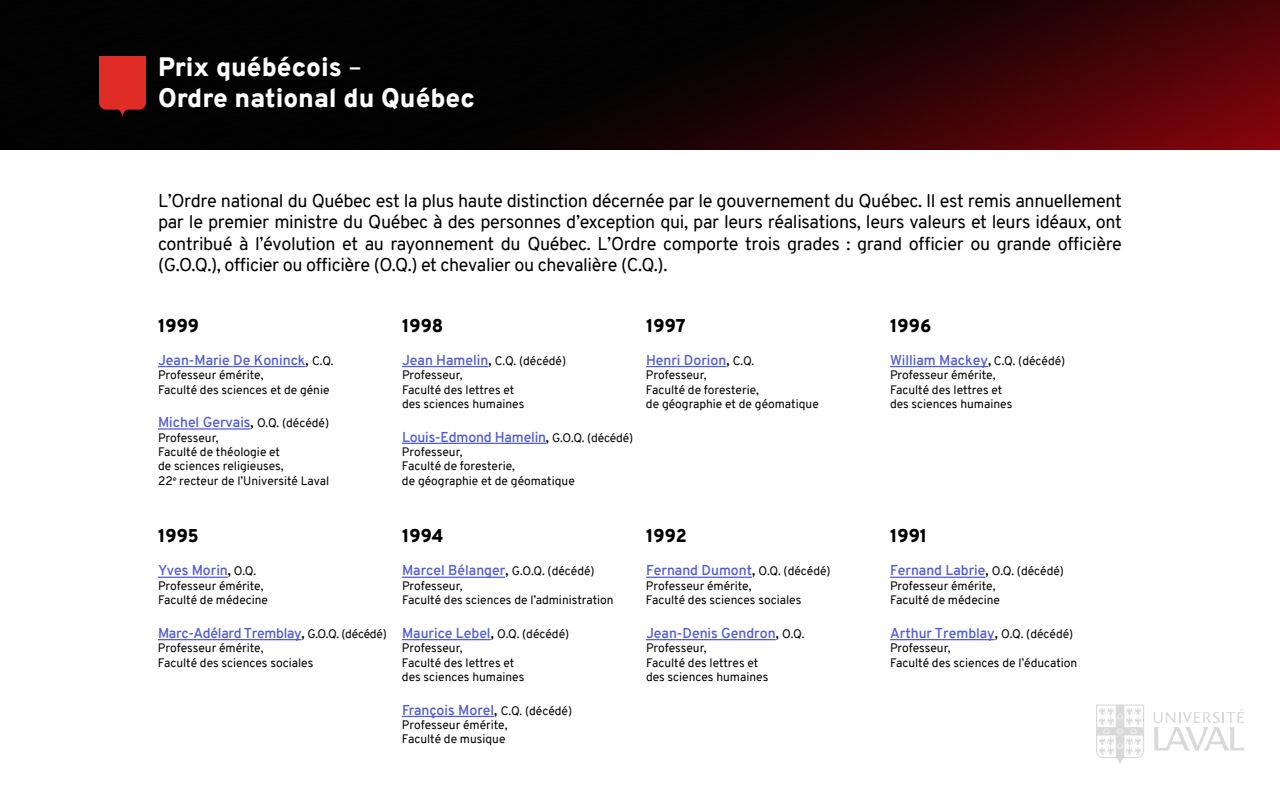
<style>
.page{position:relative;width:1280px;height:800px;background:#fff}
.page>*{position:absolute;margin:0;border:0;box-sizing:border-box;transform-origin:0 0}
.t1{font:900 26px/31.2px "Overpass";color:#fff}
.t2{font:18px/21.6px "Overpass";letter-spacing:-.02em;color:#000;text-align:justify}
.t3{font:900 18px "Overpass";color:#000}
.t4{font:600 14px "Overpass";color:#4f5cd6}
.t5{font:600 14px "Overpass";letter-spacing:-.02em;color:#4f5cd6}
.t6{font:12px/14.4px "Overpass";color:#000}
.s1{font-weight:400}
.s2{color:#000}
.s3{font-weight:400;font-size:12px;color:#000}
.s4{font-weight:600;font-size:14px;color:#4f5cd6}
.s5{font-weight:600;font-size:14px}
</style>
<div class="page">
<img style="left:0;top:0;width:1280px;height:150px">
<hr style="left:158px;top:366px;width:148px;height:1px;background:#4f5cd6">
<hr style="left:158px;top:428px;width:93px;height:2px;background:#4f5cd6">
<hr style="left:158px;top:577px;width:70px;height:1px;background:#4f5cd6">
<hr style="left:158px;top:639px;width:143px;height:1px;background:#4f5cd6">
<hr style="left:402px;top:577px;width:103px;height:1px;background:#4f5cd6">
<hr style="left:402px;top:639px;width:89px;height:1px;background:#4f5cd6">
<hr style="left:402px;top:716px;width:92px;height:1px;background:#4f5cd6">
<hr style="left:646px;top:577px;width:106px;height:1px;background:#4f5cd6">
<hr style="left:646px;top:639px;width:130px;height:1px;background:#4f5cd6">
<hr style="left:890px;top:577px;width:95px;height:1px;background:#4f5cd6">
<hr style="left:890px;top:639px;width:105px;height:1px;background:#4f5cd6">
<hr style="left:402px;top:366px;width:86px;height:1px;background:#4f5cd6">
<hr style="left:402px;top:443px;width:144px;height:1px;background:#4f5cd6">
<hr style="left:890px;top:366px;width:98px;height:1px;background:#4f5cd6">
<hr style="left:646px;top:366px;width:80px;height:1px;background:#4f5cd6">
<svg style="left:99px;top:56px;width:47px;height:60px;background:#c72822"></svg>
<svg style="left:1153px;top:709px;width:91px;height:41px"></svg>
<svg style="left:1096px;top:704px;width:48px;height:60px"></svg>
<h1 class="t1" style="left:158px;top:51px;width:319px">Prix québécois <span class="s1">–<br></span>Ordre national du Québec</h1>
<p class="t2" style="left:158px;top:190px;width:966px">L’Ordre national du Québec est la plus haute distinction décernée par le gouvernement du Québec. Il est remis annuellement par le premier ministre du Québec à des personnes d’exception qui, par leurs réalisations, leurs valeurs et leurs idéaux, ont contribué à l’évolution et au rayonnement du Québec. L’Ordre comporte trois grades : grand officier ou grande officière (G.O.Q.), officier ou officière (O.Q.) et chevalier ou chevalière (C.Q.).</p>
<h2 class="t3" style="left:158px;top:313px;width:43px">1999</h2>
<p class="t4" style="left:158px;top:350px;width:177px">Jean-Marie De Koninck<span class="s2">,</span> <span class="s3">C.Q.</span></p>
<p class="t6" style="left:158px;top:368px;width:173px">Professeur émérite,<br>Faculté des sciences et de génie</p>
<p class="t4" style="left:158px;top:412px;width:173px">Michel Gervais<span class="s2">,</span> <span class="s3">O.Q. (décédé)</span></p>
<p class="t6" style="left:158px;top:430px;width:173px">Professeur,<br>Faculté de théologie et<br>de sciences religieuses,<br>22<sup>e</sup> recteur de l’Université Laval</p>
<h2 class="t3" style="left:402px;top:313px;width:43px">1998</h2>
<h2 class="t3" style="left:646px;top:313px;width:41px">1997</h2>
<h2 class="t3" style="left:890px;top:313px;width:43px">1996</h2>
<p class="t6" style="left:402px;top:353px;width:166px"><span class="s4">Jean Hamelin</span><span class="s5">,</span> C.Q. (décédé)<br>Professeur,<br>Faculté des lettres et<br>des sciences humaines</p>
<p class="t4" style="left:402px;top:427px;width:233px">Louis-Edmond Hamelin<span class="s2">,</span> <span class="s3">G.O.Q. (décédé)</span></p>
<p class="t6" style="left:402px;top:445px;width:174px">Professeur,<br>Faculté de foresterie,<br>de géographie et de géomatique</p>
<p class="t4" style="left:646px;top:350px;width:110px">Henri Dorion<span class="s2">,</span> <span class="s3">C.Q.</span></p>
<p class="t6" style="left:646px;top:368px;width:174px">Professeur,<br>Faculté de foresterie,<br>de géographie et de géomatique</p>
<p class="t4" style="left:890px;top:350px;width:177px">William Mackey<span class="s2">,</span> <span class="s3">C.Q. (décédé)</span></p>
<p class="t6" style="left:890px;top:368px;width:124px">Professeur émérite,<br>Faculté des lettres et des sciences humaines</p>
<h2 class="t3" style="left:158px;top:523px;width:42px">1995</h2>
<h2 class="t3" style="left:402px;top:523px;width:43px">1994</h2>
<h2 class="t3" style="left:646px;top:523px;width:42px">1992</h2>
<h2 class="t3" style="left:890px;top:523px;width:39px">1991</h2>
<p class="t4" style="left:158px;top:561px;width:100px">Yves Morin<span class="s2">,</span> <span class="s3">O.Q.</span></p>
<p class="t6" style="left:158px;top:579px;width:112px">Professeur émérite,<br>Faculté de médecine</p>
<p class="t5" style="left:158px;top:623px;width:230px">Marc-Adélard Tremblay<span class="s2">,</span> <span class="s3">G.O.Q. (décédé)</span></p>
<p class="t6" style="left:158px;top:641px;width:157px">Professeur émérite,<br>Faculté des sciences sociales</p>
<p class="t4" style="left:402px;top:561px;width:194px">Marcel Bélanger<span class="s2">,</span> <span class="s3">G.O.Q. (décédé)</span></p>
<p class="t6" style="left:402px;top:579px;width:213px">Professeur,<br>Faculté des sciences de l’administration</p>
<p class="t4" style="left:402px;top:623px;width:169px">Maurice Lebel<span class="s2">,</span> <span class="s3">O.Q. (décédé)</span></p>
<p class="t6" style="left:402px;top:641px;width:124px">Professeur,<br>Faculté des lettres et des sciences humaines</p>
<p class="t4" style="left:402px;top:700px;width:172px">François Morel<span class="s2">,</span> <span class="s3">C.Q. (décédé)</span></p>
<p class="t6" style="left:402px;top:718px;width:107px">Professeur émérite,<br>Faculté de musique</p>
<p class="t4" style="left:646px;top:561px;width:186px">Fernand Dumont<span class="s2">,</span> <span class="s3">O.Q. (décédé)</span></p>
<p class="t6" style="left:646px;top:579px;width:157px">Professeur émérite,<br>Faculté des sciences sociales</p>
<p class="t4" style="left:646px;top:623px;width:160px">Jean-Denis Gendron<span class="s2">,</span> <span class="s3">O.Q.</span></p>
<p class="t6" style="left:646px;top:641px;width:124px">Professeur,<br>Faculté des lettres et des sciences humaines</p>
<p class="t4" style="left:890px;top:561px;width:176px">Fernand Labrie<span class="s2">,</span> <span class="s3">O.Q. (décédé)</span></p>
<p class="t6" style="left:890px;top:579px;width:112px">Professeur émérite,<br>Faculté de médecine</p>
<p class="t4" style="left:890px;top:623px;width:185px">Arthur Tremblay<span class="s2">,</span> <span class="s3">O.Q. (décédé)</span></p>
<p class="t6" style="left:890px;top:641px;width:189px">Professeur,<br>Faculté des sciences de l’éducation</p>
</div>
